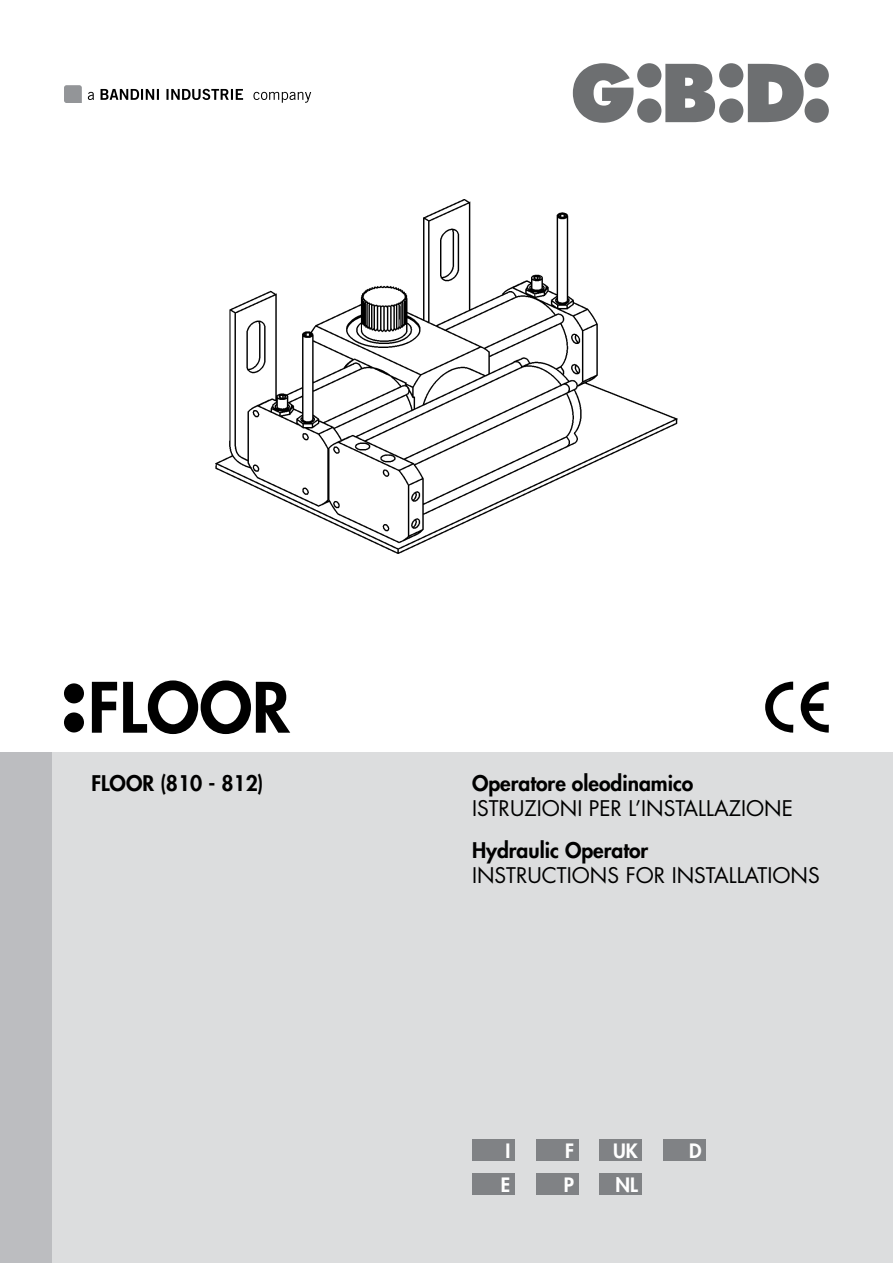
<style>
.page{position:relative;width:893px;height:1263px;background:#fff}
.page>*{position:absolute;margin:0;border:0;box-sizing:border-box;transform-origin:0 0}
.t1{font:800 67.5px "Futura";color:#000}
.t2{font:21px "Futura";color:#000}
.t3{font:800 21px "Futura";color:#000}
.t4{font:800 19.35px "Futura";letter-spacing:-.125em;color:#fff}
</style>
<div class="page">
<div style="left:0;top:753px;width:893px;height:510px;background:#dcddde"></div>
<div style="left:0;top:753px;width:51px;height:510px;background:#bcbdc0"></div>
<div style="left:472px;top:1174px;width:42px;height:21px;background:#808285"></div>
<div style="left:536px;top:1174px;width:42px;height:21px;background:#808285"></div>
<div style="left:600px;top:1174px;width:42px;height:21px;background:#808285"></div>
<div style="left:472px;top:1140px;width:42px;height:21px;background:#808285"></div>
<div style="left:536px;top:1140px;width:42px;height:21px;background:#808285"></div>
<div style="left:600px;top:1140px;width:42px;height:21px;background:#808285"></div>
<div style="left:663px;top:1140px;width:43px;height:21px;background:#808285"></div>
<svg style="left:88px;top:89px;width:223px;height:13px"></svg>
<svg style="left:65px;top:86px;width:17px;height:16px"></svg>
<svg style="left:573px;top:63px;width:256px;height:60px"></svg>
<svg style="left:64px;top:683px;width:20px;height:49px"></svg>
<svg style="left:765px;top:682px;width:28px;height:51px"></svg>
<svg style="left:801px;top:682px;width:28px;height:51px"></svg>
<img style="left:216px;top:199px;width:461px;height:354px">
<h1 class="t1" style="left:88px;top:663px;width:203px">FLOOR</h1>
<p class="t3" style="left:91px;top:769px;width:174px">FLOOR (810 - 812)</p>
<p class="t3" style="left:472px;top:769px;width:223px">Operatore oleodinamico</p>
<p class="t2" style="left:472px;top:795px;width:322px">ISTRUZIONI PER L’INSTALLAZIONE</p>
<p class="t3" style="left:472px;top:836px;width:178px">Hydraulic Operator</p>
<p class="t2" style="left:472px;top:862px;width:349px">INSTRUCTIONS FOR INSTALLATIONS</p>
<p class="t4" style="left:505px;top:1138px;width:6px">I</p>
<p class="t4" style="left:565px;top:1138px;width:10px">FI</p>
<p class="t4" style="left:613px;top:1138px;width:26px">UK</p>
<p class="t4" style="left:689px;top:1138px;width:14px">D</p>
<p class="t4" style="left:501px;top:1172px;width:11px">E</p>
<p class="t4" style="left:562px;top:1172px;width:14px">DP</p>
<p class="t4" style="left:615px;top:1172px;width:24px">NL</p>
</div>
